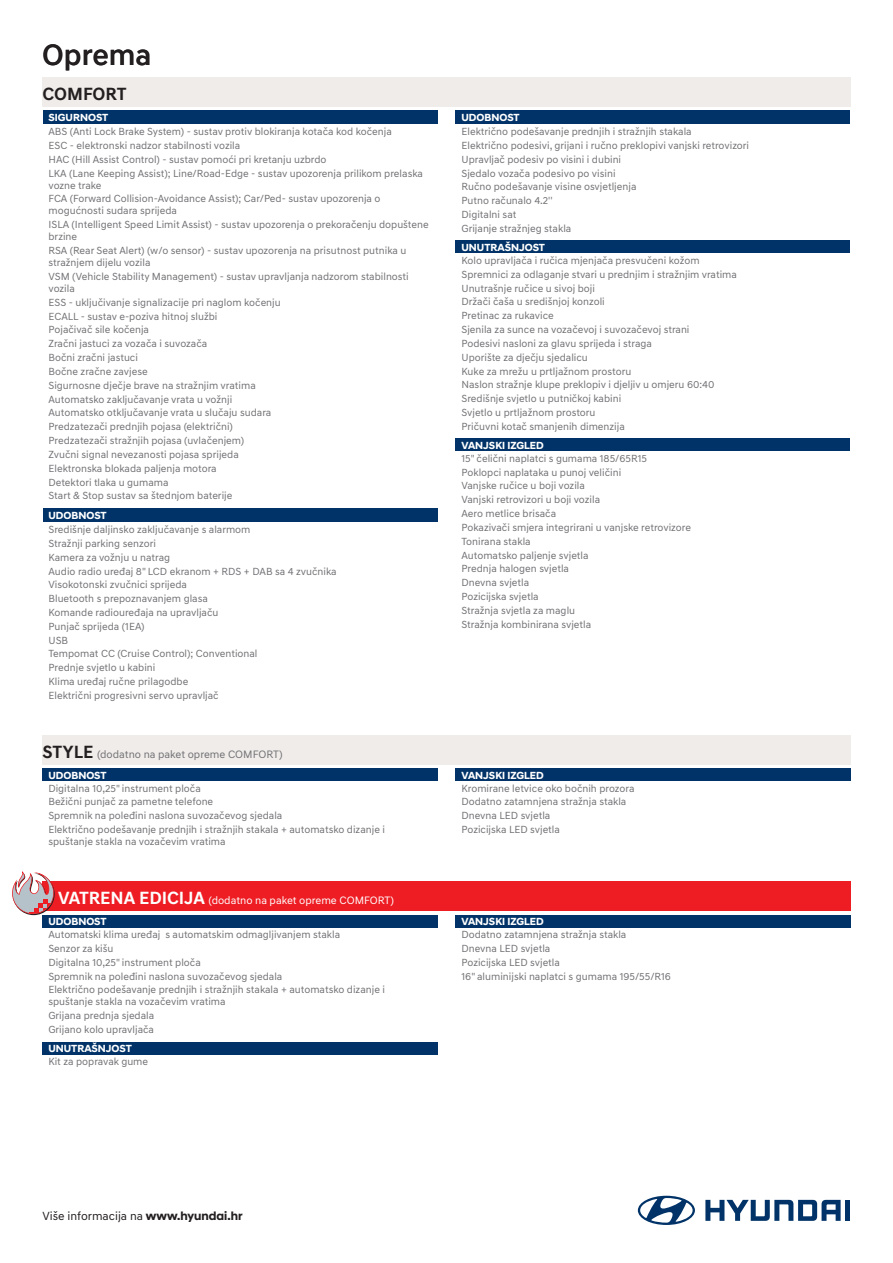
<style>
.page{position:relative;width:893px;height:1263px;background:#fff}
.page>*{position:absolute;margin:0;border:0;box-sizing:border-box;transform-origin:0 0}
.t1{font:500 30px "Hyundai Sans Text";color:#231f20}
.t2{font:700 18px "Hyundai Sans Text";letter-spacing:-.005em;color:#231f20}
.t3{font:12px "Hyundai Sans Text";color:#231f20}
.t4{font:10.95px "Hyundai Sans Text";color:#fff}
.t5{font:10.95px "Hyundai Sans Text";color:#717074}
.t6{font:10.5px/13.8px "Hyundai Sans Text";color:#717074}
.t7{font:700 10.5px "Hyundai Sans Head";color:#fff}
.s1{font-weight:700;font-size:18px;color:#231f20}
.s2{font-weight:700;font-size:18px}
.s3{font-family:"Hyundai Sans Head";font-weight:700}
</style>
<div class="page">
<svg style="left:705px;top:1200px;width:136px;height:21px"></svg>
<div style="left:845px;top:1200px;width:5px;height:21px;background:#013368"></div>
<svg style="left:638px;top:1196px;width:57px;height:29px"></svg>
<div style="left:42px;top:735px;width:809px;height:30px;background:#efece9"></div>
<div style="left:43px;top:77px;width:808px;height:29px;background:#efece9"></div>
<div style="left:42px;top:769px;width:395px;height:12px;background:#013368"></div>
<div style="left:42px;top:915px;width:395px;height:12px;background:#013368"></div>
<div style="left:42px;top:1042px;width:395px;height:12px;background:#013368"></div>
<div style="left:455px;top:769px;width:396px;height:12px;background:#013368"></div>
<div style="left:455px;top:915px;width:396px;height:12px;background:#013368"></div>
<div style="left:455px;top:110px;width:395px;height:14px;background:#013368"></div>
<div style="left:455px;top:241px;width:395px;height:12px;background:#013368"></div>
<div style="left:455px;top:439px;width:395px;height:12px;background:#013368"></div>
<div style="left:43px;top:110px;width:394px;height:14px;background:#013368"></div>
<div style="left:43px;top:508px;width:394px;height:14px;background:#013368"></div>
<div style="left:42px;top:881px;width:808px;height:29px;background:#ee1d23"></div>
<svg style="left:12px;top:871px;width:43px;height:44px"></svg>
<h1 class="t1" style="left:42px;top:36px;width:111px">Oprema</h1>
<h2 class="t2" style="left:43px;top:83px;width:85px">COMFORT</h2>
<p class="t7" style="left:49px;top:111px;width:48px">SIGURNOST</p>
<p class="t6" style="left:49px;top:125px;width:376px">ABS (Anti Lock Brake System) - sustav protiv blokiranja kotača kod kočenja<br>ESC - elektronski nadzor stabilnosti vozila<br>HAC (Hill Assist Control) - sustav pomoći pri kretanju uzbrdo<br>LKA (Lane Keeping Assist); Line/Road-Edge - sustav upozorenja prilikom prelaska</p>
<p class="t6" style="left:49px;top:178px;width:334px">vozne trake<br>FCA (Forward Collision-Avoidance Assist); Car/Ped- sustav upozorenja o</p>
<p class="t6" style="left:49px;top:204px;width:382px">mogućnosti sudara sprijeda<br>ISLA (Intelligent Speed Limit Assist) - sustav upozorenja o prekoračenju dopuštene</p>
<p class="t6" style="left:49px;top:230px;width:359px">brzine<br>RSA (Rear Seat Alert) (w/o sensor) - sustav upozorenja na prisutnost putnika u</p>
<p class="t6" style="left:49px;top:256px;width:362px">stražnjem dijelu vozila<br>VSM (Vehicle Stability Management) - sustav upravljanja nadzorom stabilnosti</p>
<p class="t6" style="left:49px;top:281px;width:234px">vozila<br>ESS - uključivanje signalizacije pri naglom kočenju ECALL - sustav e-poziva hitnoj službi<br>Pojačivač sile kočenja<br>Zračni jastuci za vozača i suvozača<br>Bočni zračni jastuci<br>Bočne zračne zavjese<br>Sigurnosne dječje brave na stražnjim vratima Automatsko zaključavanje vrata u vožnji Automatsko otključavanje vrata u slučaju sudara Predzatezači prednjih pojasa (električni)<br>Predzatezači stražnjih pojasa (uvlačenjem)<br>Zvučni signal nevezanosti pojasa sprijeda Elektronska blokada paljenja motora<br>Detektori tlaka u gumama<br>Start &amp; Stop sustav sa štednjom baterije</p>
<p class="t7" style="left:49px;top:509px;width:46px">UDOBNOST</p>
<p class="t6" style="left:49px;top:522px;width:290px">Središnje daljinsko zaključavanje s alarmom<br>Stražnji parking senzori<br>Kamera za vožnju u natrag<br>Audio radio uređaj 8" LCD ekranom + RDS + DAB sa 4 zvučnika<br>Visokotonski zvučnici sprijeda<br>Bluetooth s prepoznavanjem glasa<br>Komande radiouređaja na upravljaču<br>Punjač sprijeda (1EA)<br>USB<br>Tempomat CC (Cruise Control); Conventional<br>Prednje svjetlo u kabini<br>Klima uređaj ručne prilagodbe<br>Električni progresivni servo upravljač</p>
<p class="t5" style="left:42px;top:748px;width:242px"><span class="s1">STYLE</span> (dodatno na paket opreme COMFORT)</p>
<p class="t7" style="left:48px;top:769px;width:46px">UDOBNOST</p>
<p class="t6" style="left:48px;top:781px;width:338px">Digitalna 10,25" instrument ploča<br>Bežični punjač za pametne telefone<br>Spremnik na poleđini naslona suvozačevog sjedala<br>Električno podešavanje prednjih i stražnjih stakala + automatsko dizanje i</p>
<p class="t6" style="left:48px;top:835px;width:179px">spuštanje stakla na vozačevim vratima</p>
<p class="t4" style="left:58px;top:894px;width:337px"><span class="s2">VATRENA EDICIJA</span> (dodatno na paket opreme COMFORT)</p>
<p class="t7" style="left:48px;top:915px;width:46px">UDOBNOST</p>
<p class="t6" style="left:48px;top:928px;width:338px">Automatski klima uređaj s automatskim odmagljivanjem stakla<br>Senzor za kišu<br>Digitalna 10,25" instrument ploča<br>Spremnik na poleđini naslona suvozačevog sjedala<br>Električno podešavanje prednjih i stražnjih stakala + automatsko dizanje i</p>
<p class="t6" style="left:48px;top:995px;width:179px">spuštanje stakla na vozačevim vratima<br>Grijana prednja sjedala<br>Grijano kolo upravljača</p>
<p class="t7" style="left:48px;top:1042px;width:66px">UNUTRAŠNJOST</p>
<p class="t6" style="left:48px;top:1054px;width:101px">Kit za popravak gume</p>
<p class="t7" style="left:461px;top:111px;width:46px">UDOBNOST</p>
<p class="t6" style="left:461px;top:125px;width:289px">Električno podešavanje prednjih i stražnjih stakala<br>Električno podesivi, grijani i ručno preklopivi vanjski retrovizori Upravljač podesiv po visini i dubini<br>Sjedalo vozača podesivo po visini<br>Ručno podešavanje visine osvjetljenja<br>Putno računalo 4.2''<br>Digitalni sat<br>Grijanje stražnjeg stakla</p>
<p class="t7" style="left:461px;top:241px;width:66px">UNUTRAŠNJOST</p>
<p class="t6" style="left:461px;top:253px;width:277px">Kolo upravljača i ručica mjenjača presvučeni kožom Spremnici za odlaganje stvari u prednjim i stražnjim vratima Unutrašnje ručice u sivoj boji<br>Držači čaša u središnjoj konzoli<br>Pretinac za rukavice<br>Sjenila za sunce na vozačevoj i suvozačevoj strani<br>Podesivi nasloni za glavu sprijeda i straga<br>Uporište za dječju sjedalicu<br>Kuke za mrežu u prtljažnom prostoru<br>Naslon stražnje klupe preklopiv i djeljiv u omjeru 60:40<br>Središnje svjetlo u putničkoj kabini<br>Svjetlo u prtljažnom prostoru<br>Pričuvni kotač smanjenih dimenzija</p>
<p class="t7" style="left:461px;top:439px;width:84px">VANJSKI IZGLED</p>
<p class="t6" style="left:461px;top:451px;width:231px">15" čelični naplatci s gumama 185/65R15<br>Poklopci naplataka u punoj veličini<br>Vanjske ručice u boji vozila<br>Vanjski retrovizori u boji vozila<br>Aero metlice brisača<br>Pokazivači smjera integrirani u vanjske retrovizore<br>Tonirana stakla<br>Automatsko paljenje svjetla<br>Prednja halogen svjetla<br>Dnevna svjetla<br>Pozicijska svjetla<br>Stražnja svjetla za maglu<br>Stražnja kombinirana svjetla</p>
<p class="t7" style="left:461px;top:769px;width:84px">VANJSKI IZGLED</p>
<p class="t6" style="left:461px;top:781px;width:175px">Kromirane letvice oko bočnih prozora<br>Dodatno zatamnjena stražnja stakla<br>Dnevna LED svjetla<br>Pozicijska LED svjetla</p>
<p class="t7" style="left:461px;top:915px;width:84px">VANJSKI IZGLED</p>
<p class="t6" style="left:461px;top:928px;width:211px">Dodatno zatamnjena stražnja stakla<br>Dnevna LED svjetla<br>Pozicijska LED svjetla<br>16" aluminijski naplatci s gumama 195/55/R16</p>
<p class="t3" style="left:43px;top:1209px;width:201px">Više informacija na <span class="s3">www.hyundai.hr</span></p>
</div>
